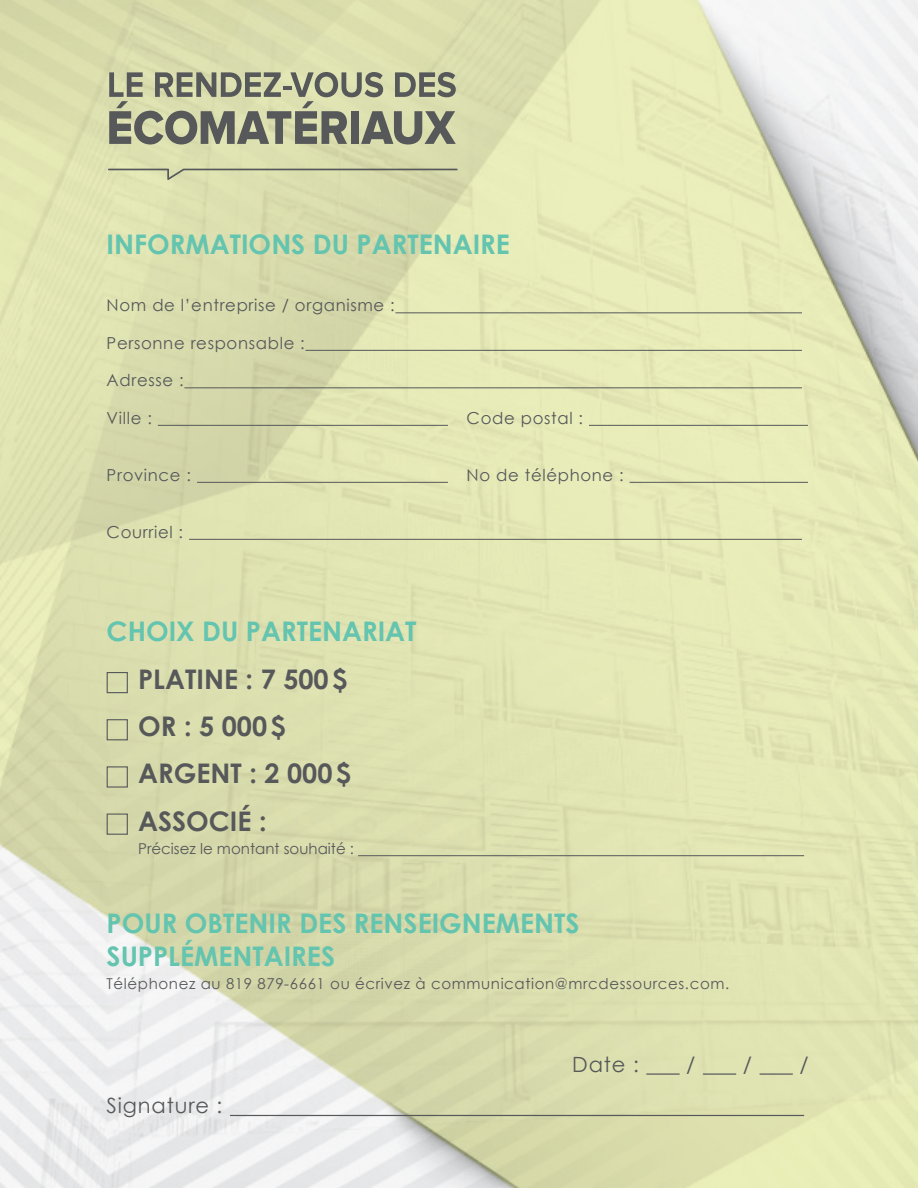
<style>
.page{position:relative;width:918px;height:1188px;background:#fff}
.page>*{position:absolute;margin:0;border:0;box-sizing:border-box;transform-origin:0 0}
.Titre{font:700 27px/32.4px "Century Gothic";color:#63c4af}
.Titre-2{font:700 27px "Century Gothic";color:#57585a}
.Texte_courant{font:21px "Century Gothic";letter-spacing:.04em;color:#57585a}
.Texte_courant-2{font:16.5px "Century Gothic";letter-spacing:.04em;color:#57585a}
.Texte_courant-3{font:15px "Century Gothic";letter-spacing:.04em;color:#57585a}
.Titre-3{font:15px "Century Gothic";color:#57585a}
</style>
<div class="page">
<img style="left:0;top:0;width:918px;height:1188px">
<svg style="left:109px;top:72px;width:347px;height:72px"></svg>
<svg style="left:108px;top:169px;width:350px;height:11px"></svg>
<hr style="left:358px;top:855px;width:446px;height:1px;background:#57585a">
<hr style="left:646px;top:1073px;width:34px;height:2px;background:#57585a">
<hr style="left:703px;top:1073px;width:33px;height:2px;background:#57585a">
<hr style="left:760px;top:1073px;width:33px;height:2px;background:#57585a">
<hr style="left:230px;top:1115px;width:574px;height:1px;background:#57585a">
<div style="left:107px;top:672px;width:21px;height:21px;border:1px solid #57585a"></div>
<div style="left:107px;top:719px;width:21px;height:21px;border:1px solid #57585a"></div>
<div style="left:107px;top:766px;width:21px;height:22px;border:1px solid #57585a"></div>
<div style="left:107px;top:814px;width:21px;height:21px;border:1px solid #57585a"></div>
<hr style="left:395px;top:312px;width:407px;height:1px;background:#57585a">
<hr style="left:306px;top:350px;width:496px;height:1px;background:#57585a">
<hr style="left:184px;top:387px;width:618px;height:1px;background:#57585a">
<hr style="left:158px;top:425px;width:290px;height:1px;background:#57585a">
<hr style="left:197px;top:482px;width:251px;height:1px;background:#57585a">
<hr style="left:589px;top:425px;width:219px;height:1px;background:#57585a">
<hr style="left:630px;top:482px;width:178px;height:1px;background:#57585a">
<hr style="left:189px;top:539px;width:613px;height:1px;background:#57585a">
<p class="Titre" style="left:107px;top:227px;width:405px">INFORMATIONS DU PARTENAIRE</p>
<p class="Texte_courant-2" style="left:107px;top:294px;width:290px">Nom de l’entreprise / organisme :</p>
<p class="Texte_courant-2" style="left:107px;top:331px;width:200px">Personne responsable :</p>
<p class="Texte_courant-2" style="left:107px;top:369px;width:79px">Adresse :</p>
<p class="Texte_courant-2" style="left:107px;top:406px;width:47px">Ville :</p>
<p class="Texte_courant-2" style="left:107px;top:463px;width:86px">Province :</p>
<p class="Texte_courant-2" style="left:107px;top:520px;width:78px">Courriel :</p>
<p class="Titre" style="left:107px;top:614px;width:311px">CHOIX DU PARTENARIAT</p>
<p class="Titre-2" style="left:138px;top:658px;width:211px">PLATINE : 7 500$</p>
<p class="Titre-2" style="left:138px;top:706px;width:149px">OR : 5 000$</p>
<p class="Titre-2" style="left:138px;top:753px;width:214px">ARGENT : 2 000$</p>
<p class="Titre-2" style="left:138px;top:801px;width:130px">ASSOCIÉ :</p>
<p class="Titre-3" style="left:138px;top:838px;width:217px">Précisez le montant souhaité :</p>
<p class="Texte_courant-2" style="left:467px;top:406px;width:118px">Code postal :</p>
<p class="Texte_courant-2" style="left:467px;top:463px;width:159px">No de téléphone :</p>
<p class="Titre" style="left:107px;top:906px;width:475px">POUR OBTENIR DES RENSEIGNEMENTS<br>SUPPLÉMENTAIRES</p>
<p class="Texte_courant-3" style="left:107px;top:973px;width:624px">Téléphonez au 819 879-6661 ou écrivez à communication@mrcdessources.com.</p>
<p class="Texte_courant" style="left:107px;top:1091px;width:117px">Signature :</p>
<p class="Texte_courant" style="left:572px;top:1050px;width:68px">Date :</p>
<p class="Texte_courant" style="left:686px;top:1050px;width:11px">/</p>
<p class="Texte_courant" style="left:743px;top:1050px;width:11px">/</p>
<p class="Texte_courant" style="left:799px;top:1050px;width:11px">/</p>
</div>
